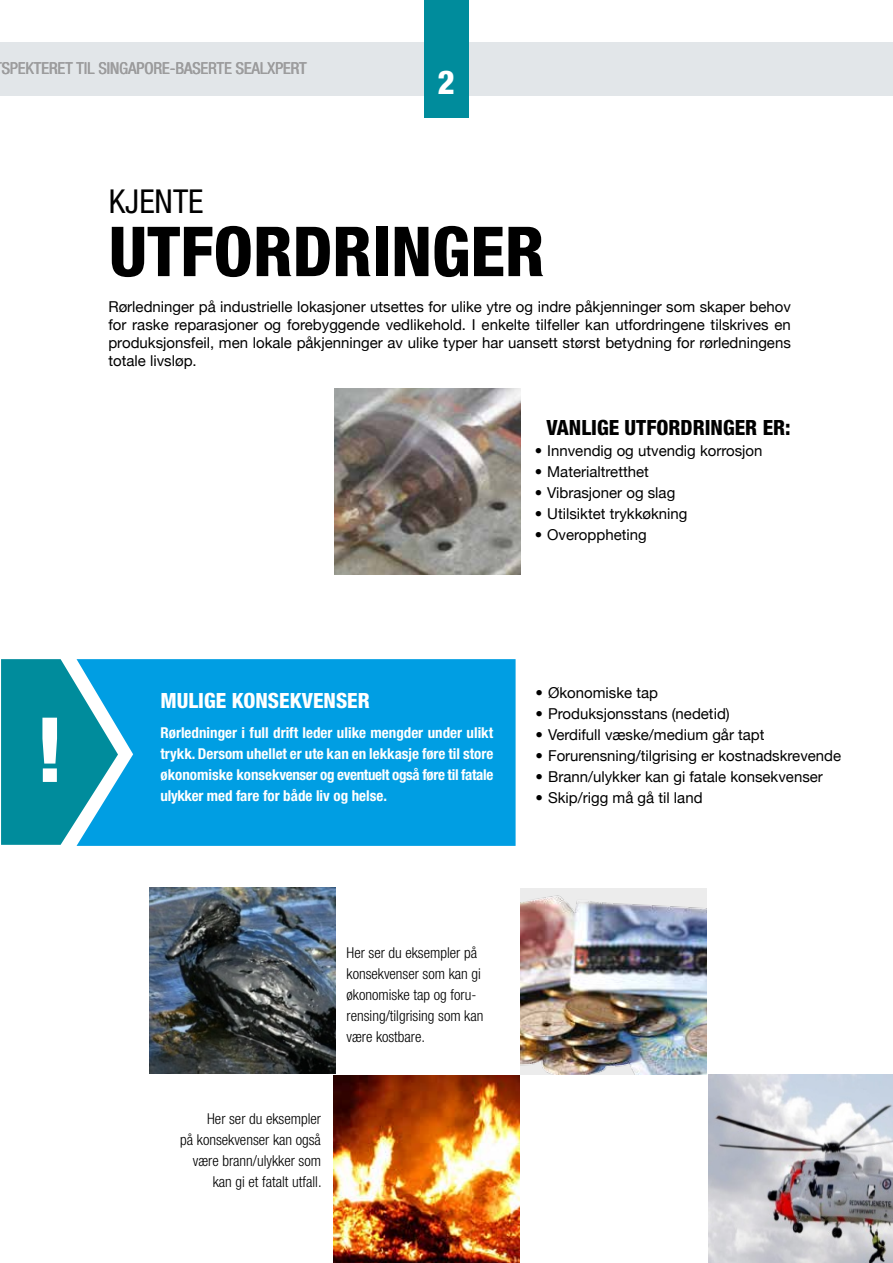
<style>
.page{position:relative;width:893px;height:1263px;background:#fff}
.page>*{position:absolute;margin:0;border:0;box-sizing:border-box;transform-origin:0 0}
.t1{font:800 condensed 90px "Helvetica Neue";color:#fff}
.t2{font:800 condensed 69px "Helvetica Neue";color:#000}
.t3{font:condensed 33px "Helvetica Neue";color:#000}
.t4{font:800 condensed 33px "Helvetica Neue";color:#fff}
.t5{font:800 condensed 21px "Helvetica Neue";color:#000}
.t6{font:800 condensed 21px "Helvetica Neue";color:#fff}
.t7{font:condensed 16.5px "Helvetica Neue";color:#9c9c9d}
.t8{font:15px/18px "Helvetica Neue";color:#000;text-align:justify}
.t9{font:700 condensed 15px/21px "Helvetica Neue";letter-spacing:-.02em;color:#fff;text-align:justify}
.t10{font:300 condensed 15px/21px "Helvetica Neue";color:#000}
.s1{font-weight:900}
</style>
<div class="page">
<div style="left:0;top:43px;width:893px;height:53px;background:#e2e6e9"></div>
<div style="left:424px;top:0;width:45px;height:118px;background:#008c9c"></div>
<div style="left:1px;top:659px;width:76px;height:186px;background:#008c9c"></div>
<svg style="left:77px;top:659px;width:439px;height:187px;background:#08a0e1"></svg>
<img style="left:335px;top:388px;width:186px;height:186px">
<img style="left:521px;top:889px;width:186px;height:186px">
<img style="left:150px;top:888px;width:186px;height:186px">
<img style="left:334px;top:1076px;width:186px;height:187px">
<img style="left:708px;top:1075px;width:185px;height:188px">
<p class="t7" style="left:2px;top:58px;width:306px">SPEKTERET TIL SINGAPORE-BASERTE SEALXPERT</p>
<h3 class="t4" style="left:437px;top:61px;width:19px">2</h3>
<h3 class="t3" style="left:109px;top:182px;width:96px">KJENTE</h3>
<h2 class="t2" style="left:109px;top:209px;width:437px">UTFORDRINGER</h2>
<p class="t8" style="left:108px;top:298px;width:684px">Rørledninger på industrielle lokasjoner utsettes for ulike ytre og indre påkjenninger som skaper behov for raske reparasjoner og forebyggende vedlikehold. I enkelte tilfeller kan utfordringene tilskrives en produksjonsfeil, men lokale påkjenninger av ulike typer har uansett størst betydning for rørledningens totale livsløp.</p>
<h1 class="t1" style="left:35px;top:694px;width:32px">!</h1>
<h3 class="t5" style="left:546px;top:414px;width:246px">VANLIGE UTFORDRINGER ER:</h3>
<p class="t8" style="left:535px;top:442px;width:229px"><span class="s1">•</span> Innvendig og utvendig korrosjon</p>
<p class="t8" style="left:535px;top:463px;width:116px"><span class="s1">•</span> Materialtretthet</p>
<p class="t8" style="left:535px;top:484px;width:142px"><span class="s1">•</span> Vibrasjoner og slag</p>
<p class="t8" style="left:535px;top:505px;width:154px"><span class="s1">•</span> Utilsiktet trykkøkning</p>
<p class="t8" style="left:535px;top:526px;width:113px"><span class="s1">•</span> Overoppheting</p>
<h3 class="t6" style="left:161px;top:687px;width:211px">MULIGE KONSEKVENSER</h3>
<p class="t9" style="left:161px;top:722px;width:334px">Rørledninger i full drift leder ulike mengder under ulikt trykk. Dersom uhellet er ute kan en lekkasje føre til store økonomiske konsekvenser og eventuelt også føre til fatale ulykker med fare for både liv og helse.</p>
<p class="t8" style="left:536px;top:684px;width:124px"><span class="s1">•</span> Økonomiske tap</p>
<p class="t8" style="left:536px;top:705px;width:196px"><span class="s1">•</span> Produksjonsstans (nedetid)</p>
<p class="t8" style="left:536px;top:726px;width:230px"><span class="s1">•</span> Verdifull væske/medium går tapt</p>
<p class="t8" style="left:536px;top:747px;width:307px"><span class="s1">•</span> Forurensning/tilgrising er kostnadskrevende</p>
<p class="t8" style="left:536px;top:768px;width:289px"><span class="s1">•</span> Brann/ulykker kan gi fatale konsekvenser</p>
<p class="t8" style="left:536px;top:789px;width:168px"><span class="s1">•</span> Skip/rigg må gå til land</p>
<p class="t10" style="left:347px;top:942px;width:138px">Her ser du eksempler på konsekvenser som kan gi økonomiske tap og foru&shy;rensing/tilgrising som kan være kostbare.</p>
<p class="t10" style="left:180px;top:1108px;width:143px;text-align:right">Her ser du eksempler<br>på konsekvenser kan også være brann/ulykker som kan gi et fatalt utfall.</p>
</div>
